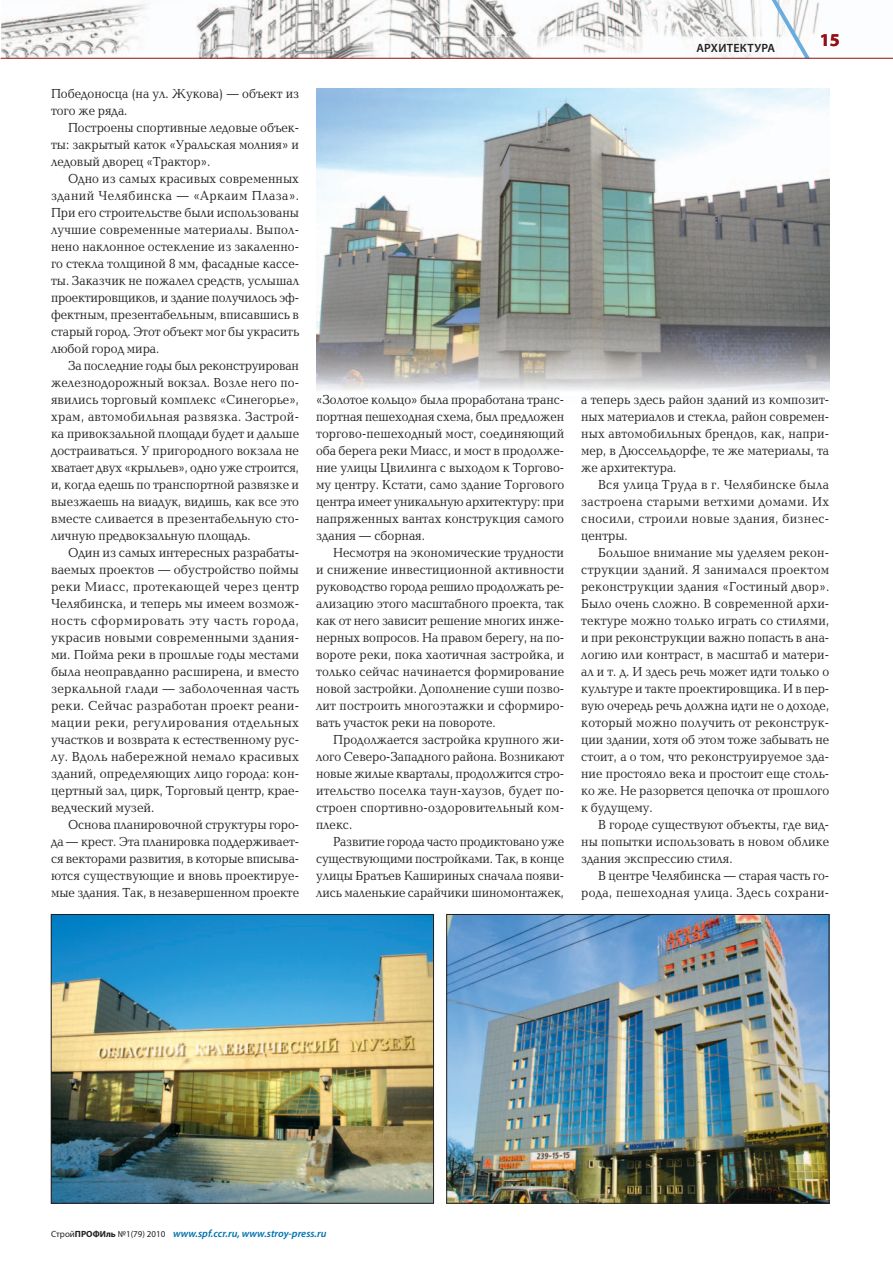
<style>
.page{position:relative;width:893px;height:1263px;background:#fff}
.page>*{position:absolute;margin:0;border:0;box-sizing:border-box;transform-origin:0 0}
.t1{font:700 18px "Myriad Pro";color:#941114}
.t2{font:13.5px/17px "Baltica C";color:#231f20;text-align:justify;scale:.9 1}
.t3{font:13.5px/17px "Baltica C";color:#231f20;text-align:justify;scale:.92 1}
.t4{font:13.5px/17px "Baltica C";letter-spacing:.03em;color:#231f20;text-align:right;scale:.9 1}
.t5{font:600 12px "Myriad Pro";letter-spacing:.025em;color:#231f20}
.t6{font:italic 600 10.5px "Myriad Pro";color:#0073ae}
.s1{font-weight:400;font-style:normal;font-size:9px;color:#231f20}
.s2{font-weight:700;font-style:normal;font-size:9px;color:#231f20}
</style>
<div class="page">
<img style="left:1px;top:0;width:892px;height:58px">
<img style="left:434px;top:37px;width:328px;height:21px">
<svg style="left:762px;top:0;width:48px;height:58px"></svg>
<hr style="left:1px;top:58px;width:892px;height:1px;background:#941114">
<img style="left:316px;top:89px;width:513px;height:302px">
<img style="left:448px;top:916px;width:379px;height:285px">
<div style="left:446px;top:914px;width:383px;height:289px;border:1px solid #231f20"></div>
<img style="left:53px;top:916px;width:379px;height:285px">
<div style="left:51px;top:914px;width:383px;height:289px;border:1px solid #231f20"></div>
<p class="t2" style="left:51px;top:86px;width:277px">Победоносца (на ул. Жукова) — объект из того же ряда.</p>
<p class="t2" style="left:51px;top:120px;width:277px;text-indent:17px">Построены спортивные ледовые объек&shy;ты: закрытый каток «Уральская молния» и ледовый дворец «Трактор».</p>
<p class="t2" style="left:51px;top:171px;width:277px;text-indent:17px">Одно из самых красивых современных зданий Челябинска — «Аркаим Плаза».<br>При его строительстве были использованы лучшие современные материалы. Выпол&shy;нено наклонное остекление из закаленно&shy;го стекла толщиной 8 мм, фасадные кассе&shy;ты. Заказчик не пожалел средств, услышал проектировщиков, и здание получилось эф&shy;фектным, презентабельным, вписавшись в старый город. Этот объект мог бы украсить любой город мира.</p>
<p class="t2" style="left:51px;top:358px;width:277px;text-indent:17px">За последние годы был реконструирован железнодорожный вокзал. Возле него по&shy;явились торговый комплекс «Синегорье», храм, автомобильная развязка. Застрой&shy;ка привокзальной площади будет и дальше достраиваться. У пригородного вокзала не хватает двух «крыльев», одно уже строится, и, когда едешь по транспортной развязке и выезжаешь на виадук, видишь, как все это вместе сливается в презентабельную сто&shy;личную предвокзальную площадь.</p>
<p class="t3" style="left:51px;top:545px;width:271px;text-indent:17px">Один из самых интересных разрабаты&shy;ваемых проектов — обустройство поймы реки Миасс, протекающей через центр Челябинска, и теперь мы имеем возмож&shy;ность сформировать эту часть города, украсив новыми современными здания&shy;ми. Пойма реки в прошлые годы местами была неоправданно расширена, и вместо зеркальной глади — заболоченная часть реки. Сейчас разработан проект реани&shy;мации реки, регулирования отдельных участков и возврата к естественному рус&shy;лу. Вдоль набережной немало красивых зданий, определяющих лицо города: кон&shy;цертный зал, цирк, Торговый центр, крае&shy;ведческий музей.</p>
<p class="t2" style="left:51px;top:817px;width:277px;text-indent:17px">Основа планировочной структуры горо&shy;да — крест. Эта планировка поддерживает&shy;ся векторами развития, в которые вписыва&shy;ются существующие и вновь проектируе&shy;мые здания. Так, в незавершенном проекте</p>
<p class="t2" style="left:316px;top:392px;width:277px">«Золотое кольцо» была проработана транс&shy;портная пешеходная схема, был предложен торгово-пешеходный мост, соединяющий оба берега реки Миасс, и мост в продолже&shy;ние улицы Цвилинга с выходом к Торгово&shy;му центру. Кстати, само здание Торгового центра имеет уникальную архитектуру: при напряженных вантах конструкция самого здания — сборная.</p>
<p class="t2" style="left:316px;top:545px;width:277px;text-indent:17px">Несмотря на экономические трудности и снижение инвестиционной активности руководство города решило продолжать ре&shy;ализацию этого масштабного проекта, так как от него зависит решение многих инже&shy;нерных вопросов. На правом берегу, на по&shy;вороте реки, пока хаотичная застройка, и только сейчас начинается формирование новой застройки. Дополнение суши позво&shy;лит построить многоэтажки и сформиро&shy;вать участок реки на повороте.</p>
<p class="t2" style="left:316px;top:732px;width:277px;text-indent:17px">Продолжается застройка крупного жи&shy;лого Северо-Западного района. Возникают новые жилые кварталы, продолжится стро&shy;ительство поселка таун-хаузов, будет по&shy;строен спортивно-оздоровительный ком&shy;плекс.</p>
<p class="t2" style="left:316px;top:834px;width:277px;text-indent:17px">Развитие города часто продиктовано уже существующими постройками. Так, в конце улицы Братьев Кашириных сначала появи&shy;лись маленькие сарайчики шиномонтажек,</p>
<p class="t5" style="left:696px;top:44px;width:80px">АРХИТЕКТУРА</p>
<h1 class="t1" style="left:820px;top:33px;width:21px">15</h1>
<p class="t2" style="left:581px;top:392px;width:277px">а теперь здесь район зданий из композит&shy;ных материалов и стекла, район современ&shy;ных автомобильных брендов, как, напри&shy;мер, в Дюссельдорфе, те же материалы, та же архитектура.</p>
<p class="t2" style="left:581px;top:477px;width:277px;text-indent:17px">Вся улица Труда в г. Челябинске была застроена старыми ветхими домами. Их сносили, строили новые здания, бизнес&shy;центры.</p>
<p class="t2" style="left:581px;top:545px;width:277px;text-indent:17px">Большое внимание мы уделяем рекон&shy;струкции зданий. Я занимался проектом реконструкции здания «Гостиный двор».<br>Было очень сложно. В современной архи&shy;тектуре можно только играть со стилями, и при реконструкции важно попасть в ана&shy;логию или контраст, в масштаб и матери&shy;ал и т. д. И здесь речь может идти только о культуре и такте проектировщика. И в пер&shy;вую очередь речь должна идти не о доходе, который можно получить от реконструк&shy;ции здании, хотя об этом тоже забывать не стоит, а о том, что реконструируемое зда&shy;ние простояло века и простоит еще столь&shy;ко же. Не разорвется цепочка от прошлого к будущему.</p>
<p class="t2" style="left:581px;top:817px;width:277px;text-indent:17px">В городе существуют объекты, где вид&shy;ны попытки использовать в новом облике здания экспрессию стиля.</p>
<p class="t4" style="left:581px;top:868px;width:277px">В центре Челябинска — старая часть го&shy;рода, пешеходная улица. Здесь сохрани-</p>
<p class="t6" style="left:51px;top:1230px;width:277px"><span class="s1">Cтрой</span><span class="s2">ПРОФИль</span> <span class="s1">№1(79) 2010</span> www.spf.ccr.ru, www.stroy-press.ru</p>
</div>
